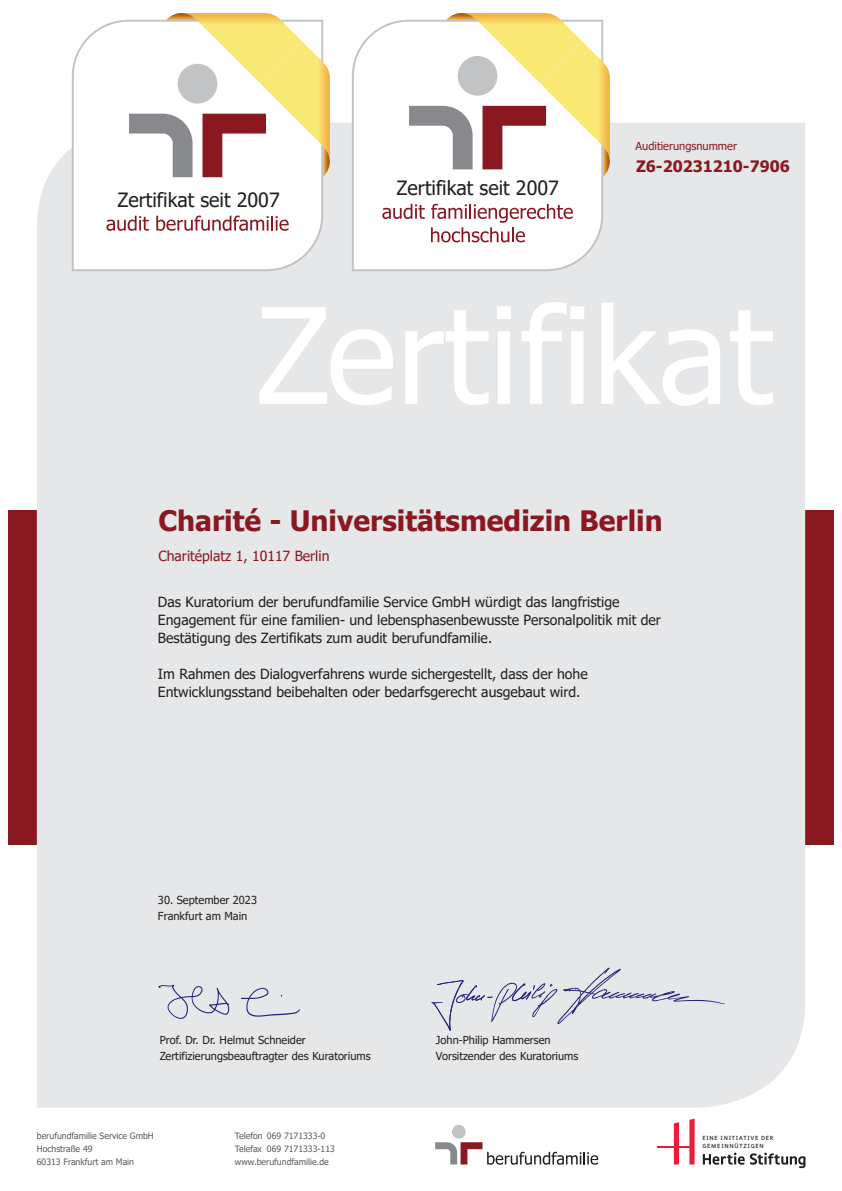
<style>
.page{position:relative;width:842px;height:1191px;background:#fff}
.page>*{position:absolute;margin:0;border:0;box-sizing:border-box;transform-origin:0 0}
.t1{font:133px "Tahoma";color:#fff}
.t2{font:700 28.1px "Tahoma";color:#8a1820}
.t3{font:19.7px "Tahoma";color:#231f20}
.t4{font:700 15.8px "Tahoma";color:#8a1820}
.t5{font:14px/18px "Tahoma";color:#231f20}
.t6{font:14px "Tahoma";color:#8a1820}
.t7{font:11px/16px "Tahoma";color:#231f20}
.t8{font:11px "Tahoma";color:#8a1820}
.t9{font:8.8px/12.7px "Tahoma";color:#5c5c5f}
.t10{font:500 5.7px "Hertie Medien";letter-spacing:.13em;color:#231f20}
</style>
<div class="page">
<div style="left:9px;top:510px;width:824px;height:335px;background:#8a1820"></div>
<div style="left:37px;top:123px;width:768px;height:984px;background:#e6e7e9"></div>
<hr style="left:657px;top:1146px;width:35px;height:2px;background:#ed1a3a">
<svg style="left:689px;top:1118px;width:6px;height:46px"></svg>
<svg style="left:674px;top:1122px;width:5px;height:42px"></svg>
<svg style="left:703px;top:1152px;width:102px;height:16px"></svg>
<div style="left:452px;top:1124px;width:14px;height:14px;background:#c2c3c5;border-radius:50%"></div>
<svg style="left:435px;top:1142px;width:163px;height:22px"></svg>
<svg style="left:432px;top:967px;width:293px;height:64px;background:#d9d9e1"></svg>
<svg style="left:158px;top:984px;width:71px;height:35px;background:#d0d1dc"></svg>
<svg style="left:241px;top:988px;width:59px;height:28px;background:#d6d6df"></svg>
<svg style="left:72px;top:20px;width:251px;height:251px"></svg>
<div style="left:178px;top:64px;width:39px;height:39px;background:#c2c3c5;border-radius:50%"></div>
<svg style="left:202px;top:114px;width:64px;height:63px"></svg>
<svg style="left:129px;top:114px;width:64px;height:63px"></svg>
<svg style="left:106px;top:216px;width:43px;height:15px"></svg>
<svg style="left:156px;top:216px;width:133px;height:15px"></svg>
<svg style="left:352px;top:20px;width:251px;height:251px"></svg>
<div style="left:458px;top:56px;width:39px;height:40px;background:#c2c3c5;border-radius:50%"></div>
<svg style="left:482px;top:106px;width:64px;height:63px"></svg>
<svg style="left:409px;top:106px;width:64px;height:63px"></svg>
<svg style="left:382px;top:204px;width:43px;height:15px"></svg>
<svg style="left:431px;top:204px;width:142px;height:38px"></svg>
<img style="left:446px;top:13px;width:16px;height:7px">
<img style="left:603px;top:161px;width:7px;height:16px">
<img style="left:540px;top:41px;width:70px;height:120px">
<img style="left:462px;top:13px;width:120px;height:70px">
<svg style="left:398px;top:180px;width:159px;height:16px"></svg>
<img style="left:167px;top:13px;width:15px;height:7px">
<img style="left:323px;top:161px;width:7px;height:16px">
<img style="left:260px;top:41px;width:70px;height:120px">
<img style="left:182px;top:13px;width:120px;height:70px">
<h3 class="t3" style="left:117px;top:187px;width:164px">Zertifikat seit 2007</h3>
<h3 class="t3" style="left:397px;top:175px;width:164px">Zertifikat seit 2007</h3>
<p class="t8" style="left:636px;top:138px;width:103px">Auditierungsnummer</p>
<p class="t4" style="left:636px;top:156px;width:155px">Z6-20231210-7906</p>
<h1 class="t1" style="left:255px;top:266px;width:519px">Zertifikat</h1>
<h2 class="t2" style="left:158px;top:501px;width:506px">Charité - Universitätsmedizin Berlin</h2>
<p class="t6" style="left:158px;top:547px;width:173px">Charitéplatz 1, 10117 Berlin</p>
<p class="t5" style="left:158px;top:593px;width:504px">Das Kuratorium der berufundfamilie Service GmbH würdigt das langfristige<br>Engagement für eine familien- und lebensphasenbewusste Personalpolitik mit der<br>Bestätigung des Zertifikats zum audit berufundfamilie.</p>
<p class="t5" style="left:158px;top:665px;width:431px">Im Rahmen des Dialogverfahrens wurde sichergestellt, dass der hohe<br>Entwicklungsstand beibehalten oder bedarfsgerecht ausgebaut wird.</p>
<p class="t7" style="left:158px;top:893px;width:101px">30. September 2023<br>Frankfurt am Main</p>
<p class="t7" style="left:160px;top:1032px;width:213px">Prof. Dr. Dr. Helmut Schneider<br>Zertifizierungsbeauftragter des Kuratoriums</p>
<p class="t7" style="left:436px;top:1032px;width:144px">John-Philip Hammersen<br>Vorsitzender des Kuratoriums</p>
<p class="t9" style="left:235px;top:1130px;width:102px">Telefon 069 7171333-0<br>Telefax 069 7171333-113 www.berufundfamilie.de</p>
<p class="t9" style="left:37px;top:1130px;width:119px">berufundfamilie Service GmbH</p>
<p class="t10" style="left:702px;top:1134px;width:73px">EINE INITIATIVE DER</p>
<p class="t9" style="left:37px;top:1142px;width:99px">Hochstraße 49<br>60313 Frankfurt am Main</p>
<p class="t10" style="left:702px;top:1142px;width:63px">GEMEINNÜTZIGEN</p>
</div>
